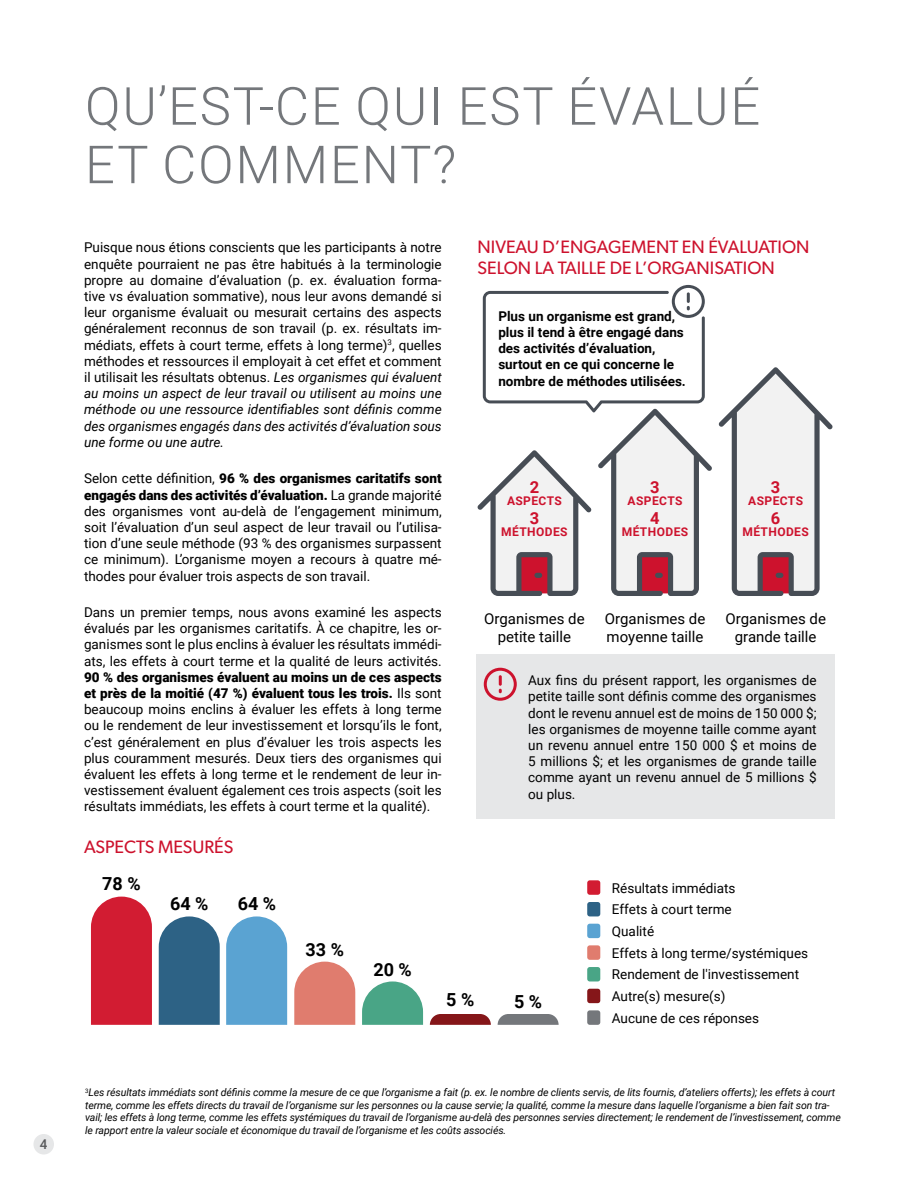
<style>
.page{position:relative;width:918px;height:1188px;background:#fff}
.page>*{position:absolute;margin:0;border:0;box-sizing:border-box;transform-origin:0 0}
.t1{font:300 52.5px/58.5px "Roboto";letter-spacing:.035em;color:#74777b}
.t2{font:18px/21.6px "Gibson";color:#cd122d}
.t3{font:700 18px "Roboto";color:#000}
.t4{font:700 16.5px "Roboto";color:#cd122d}
.t5{font:15px/18px "Roboto";color:#000;text-align:center}
.t6{font:13.5px/16.2px "Roboto";color:#000;text-align:justify}
.t7{font:700 13.5px/16.2px "Roboto";color:#000}
.t8{font:500 13.5px "Roboto";color:#58595b}
.t9{font:700 12px "Roboto";letter-spacing:.035em;color:#cd122d}
.t10{font:italic 10.5px/12.6px "Roboto";letter-spacing:-.01em;color:#000}
.s1{font-style:italic}
.s2{font-weight:900}
</style>
<div class="page">
<svg style="left:719px;top:367px;width:114px;height:229px"></svg>
<svg style="left:477px;top:285px;width:235px;height:311px"></svg>
<div style="left:587px;top:1010px;width:13px;height:15px;background:#74777b;border-radius:3px"></div>
<svg style="left:498px;top:1014px;width:61px;height:11px"></svg>
<svg style="left:430px;top:1014px;width:61px;height:11px"></svg>
<div style="left:587px;top:989px;width:13px;height:14px;background:#851619;border-radius:3px"></div>
<div style="left:587px;top:967px;width:13px;height:14px;background:#49a586;border-radius:3px"></div>
<svg style="left:362px;top:981px;width:61px;height:44px;background:#66b399"></svg>
<div style="left:587px;top:945px;width:13px;height:15px;background:#e07c6e;border-radius:3px"></div>
<svg style="left:294px;top:962px;width:61px;height:63px;background:#e3897d"></svg>
<div style="left:587px;top:924px;width:13px;height:14px;background:#5aa3d2;border-radius:3px"></div>
<div style="left:587px;top:902px;width:13px;height:14px;background:#2d6285;border-radius:3px"></div>
<svg style="left:159px;top:916px;width:61px;height:109px;background:#3b6c8d"></svg>
<svg style="left:226px;top:916px;width:61px;height:109px;background:#65a9d5"></svg>
<div style="left:587px;top:880px;width:13px;height:15px;background:#d21c32;border-radius:3px"></div>
<div style="left:91px;top:897px;width:61px;height:128px;background:#d21c32"></div>
<div style="left:33px;top:1134px;width:21px;height:21px;background:#e6e7e8;border-radius:50%"></div>
<div style="left:476px;top:654px;width:359px;height:165px;background:#e6e7e8"></div>
<svg style="left:484px;top:668px;width:33px;height:33px"></svg>
<p class="t8" style="left:40px;top:1135px;width:9px">4</p>
<h1 class="t1" style="left:85px;top:75px;width:677px">QU’EST-CE QUI EST ÉVALUÉ<br>ET COMMENT?</h1>
<p class="t6" style="left:84px;top:239px;width:359px">Puisque nous étions conscients que les participants à notre enquête pourraient ne pas être habitués à la terminologie propre au domaine d’évaluation (p. ex. évaluation forma&shy;tive vs évaluation sommative), nous leur avons demandé si leur organisme évaluait ou mesurait certains des aspects généralement reconnus de son travail (p. ex. résultats im&shy;médiats, effets à court terme, effets à long terme)<sup>3</sup>, quelles méthodes et ressources il employait à cet effet et comment il utilisait les résultats obtenus. <span class="s1">Les organismes qui évaluent au moins un aspect de leur travail ou utilisent au moins une méthode ou une ressource identifiables sont définis comme des organismes engagés dans des activités d’évaluation sous une forme ou une autre.</span></p>
<p class="t6" style="left:84px;top:470px;width:359px">Selon cette définition, <span class="s2">96 % des organismes caritatifs sont engagés dans des activités d’évaluation.</span> La grande majorité des organismes vont au-delà de l’engagement minimum, soit l’évaluation d’un seul aspect de leur travail ou l’utilisa&shy;tion d’une seule méthode (93 % des organismes surpassent ce minimum). L’organisme moyen a recours à quatre mé&shy;thodes pour évaluer trois aspects de son travail.</p>
<p class="t6" style="left:84px;top:604px;width:359px">Dans un premier temps, nous avons examiné les aspects évalués par les organismes caritatifs. À ce chapitre, les or&shy;ganismes sont le plus enclins à évaluer les résultats immédi&shy;ats, les effets à court terme et la qualité de leurs activités.</p>
<p class="t6" style="left:84px;top:668px;width:359px"><span class="s2">90 % des organismes évaluent au moins un de ces aspects et près de la moitié (47 %) évaluent tous les trois.</span> Ils sont beaucoup moins enclins à évaluer les effets à long terme ou le rendement de leur investissement et lorsqu’ils le font, c’est généralement en plus d’évaluer les trois aspects les plus couramment mesurés. Deux tiers des organismes qui évaluent les effets à long terme et le rendement de leur in&shy;vestissement évaluent également ces trois aspects (soit les résultats immédiats, les effets à court terme et la qualité).</p>
<h2 class="t2" style="left:84px;top:836px;width:151px">ASPECTS MESURÉS</h2>
<h2 class="t2" style="left:478px;top:235px;width:333px">NIVEAU D’ENGAGEMENT EN ÉVALUATION<br>SELON LA TAILLE DE L’ORGANISATION</h2>
<p class="t7" style="left:498px;top:307px;width:189px">Plus un organisme est grand, plus il tend à être engagé dans des activités d’évaluation, surtout en ce qui concerne le nombre de méthodes utilisées.</p>
<p class="t4" style="left:530px;top:476px;width:11px">2</p>
<p class="t9" style="left:507px;top:492px;width:56px">ASPECTS</p>
<p class="t4" style="left:530px;top:506px;width:11px">3</p>
<p class="t9" style="left:501px;top:523px;width:68px">MÉTHODES</p>
<p class="t4" style="left:650px;top:476px;width:11px">3</p>
<p class="t9" style="left:628px;top:492px;width:56px">ASPECTS</p>
<p class="t4" style="left:650px;top:506px;width:11px">4</p>
<p class="t9" style="left:622px;top:523px;width:68px">MÉTHODES</p>
<p class="t4" style="left:771px;top:476px;width:11px">3</p>
<p class="t9" style="left:748px;top:492px;width:56px">ASPECTS</p>
<p class="t4" style="left:771px;top:506px;width:11px">6</p>
<p class="t9" style="left:743px;top:523px;width:68px">MÉTHODES</p>
<p class="t5" style="left:484px;top:609px;width:102px">Organismes de petite taille</p>
<p class="t5" style="left:605px;top:609px;width:102px;text-align:left">Organismes de moyenne taille</p>
<p class="t5" style="left:725px;top:609px;width:102px">Organismes de grande taille</p>
<p class="t6" style="left:528px;top:672px;width:290px">Aux fins du présent rapport, les organismes de petite taille sont définis comme des organismes dont le revenu annuel est de moins de 150 000 $; les organismes de moyenne taille comme ayant un revenu annuel entre 150 000 $ et moins de 5 millions $; et les organismes de grande taille comme ayant un revenu annuel de 5 millions $ ou plus.</p>
<h2 class="t3" style="left:102px;top:871px;width:40px">78 %</h2>
<h2 class="t3" style="left:170px;top:891px;width:40px">64 %</h2>
<h2 class="t3" style="left:238px;top:891px;width:40px">64 %</h2>
<h2 class="t3" style="left:306px;top:937px;width:40px">33 %</h2>
<h2 class="t3" style="left:373px;top:957px;width:40px">20 %</h2>
<h2 class="t3" style="left:446px;top:987px;width:30px">5 %</h2>
<h2 class="t3" style="left:514px;top:989px;width:30px">5 %</h2>
<p class="t6" style="left:612px;top:877px;width:198px;line-height:21.6px;text-align:left">Résultats immédiats<br>Effets à court terme<br>Qualité<br>Effets à long terme/systémiques<br>Rendement de l'investissement<br>Autre(s) mesure(s)<br>Aucune de ces réponses</p>
<p class="t10" style="left:85px;top:1086px;width:757px"><sup>3</sup>Les résultats immédiats sont définis comme la mesure de ce que l’organisme a fait (p. ex. le nombre de clients servis, de lits fournis, d’ateliers offerts); les effets à court terme, comme les effets directs du travail de l’organisme sur les personnes ou la cause servie; la qualité, comme la mesure dans laquelle l’organisme a bien fait son tra&shy;vail; les effets à long terme, comme les effets systémiques du travail de l’organisme au-delà des personnes servies directement; le rendement de l’investissement, comme le rapport entre la valeur sociale et économique du travail de l’organisme et les coûts associés.</p>
</div>
